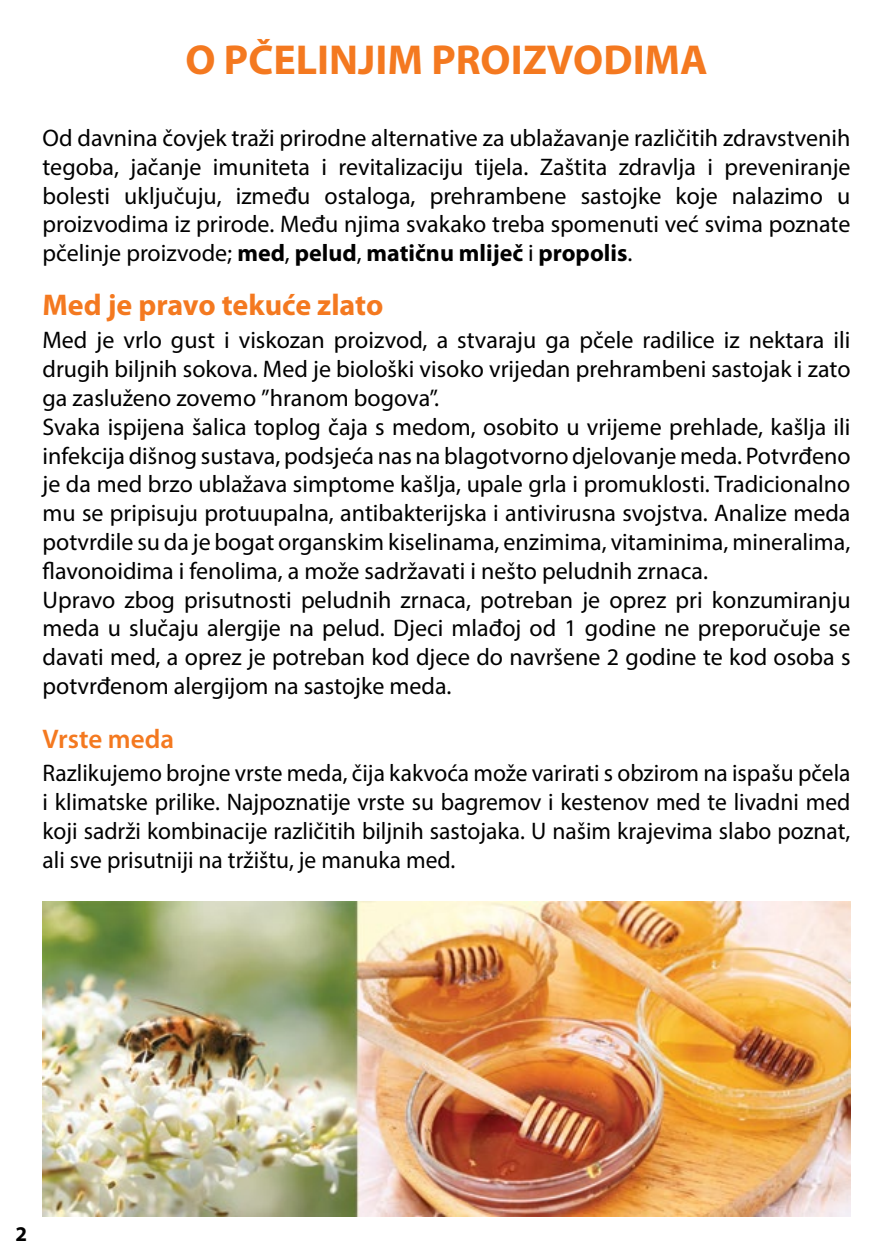
<style>
.page{position:relative;width:893px;height:1259px;background:#fff}
.page>*{position:absolute;margin:0;border:0;box-sizing:border-box;transform-origin:0 0}
.t1{font:700 42px "Myriad Pro";color:#f47920}
.t2{font:700 30px "Myriad Pro";color:#f47920}
.t3{font:600 27px "Myriad Pro";color:#f47920}
.t4{font:24px/28.8px "Myriad Pro";color:#000;text-align:justify}
.t5{font:700 21px "Myriad Pro";color:#000}
.s1{font-weight:700}
</style>
<div class="page">
<img style="left:43px;top:901px;width:807px;height:315px">
<h1 class="t1" style="left:185px;top:32px;width:524px">O PČELINJIM PROIZVODIMA</h1>
<p class="t4" style="left:43px;top:123px;width:809px">Od davnina čovjek traži prirodne alternative za ublažavanje različitih zdravstvenih tegoba, jačanje imuniteta i revitalizaciju tijela. Zaštita zdravlja i preveniranje bolesti uključuju, između ostaloga, prehrambene sastojke koje nalazimo u proizvodima iz prirode. Među njima svakako treba spomenuti već svima poznate pčelinje proizvode; <span class="s1">med</span>, <span class="s1">pelud</span>, <span class="s1">matičnu mliječ</span> i <span class="s1">propolis</span>.</p>
<p class="t2" style="left:43px;top:286px;width:342px">Med je pravo tekuće zlato</p>
<p class="t4" style="left:43px;top:325px;width:810px;text-align:left">Med je vrlo gust i viskozan proizvod, a stvaraju ga pčele radilice iz nektara ili drugih biljnih sokova. Med je biološki visoko vrijedan prehrambeni sastojak i zato ga zasluženo zovemo ”hranom bogova”.<br>Svaka ispijena šalica toplog čaja s medom, osobito u vrijeme prehlade, kašlja ili infekcija dišnog sustava, podsjeća nas na blagotvorno djelovanje meda. Potvrđeno je da med brzo ublažava simptome kašlja, upale grla i promuklosti. Tradicionalno mu se pripisuju protuupalna, antibakterijska i antivirusna svojstva. Analize meda potvrdile su da je bogat organskim kiselinama, enzimima, vitaminima, mineralima, flavonoidima i fenolima, a može sadržavati i nešto peludnih zrnaca.<br>Upravo zbog prisutnosti peludnih zrnaca, potreban je oprez pri konzumiranju meda u slučaju alergije na pelud. Djeci mlađoj od 1 godine ne preporučuje se davati med, a oprez je potreban kod djece do navršene 2 godine te kod osoba s potvrđenom alergijom na sastojke meda.</p>
<p class="t3" style="left:43px;top:722px;width:133px">Vrste meda</p>
<p class="t4" style="left:43px;top:758px;width:809px">Razlikujemo brojne vrste meda, čija kakvoća može varirati s obzirom na ispašu pčela i klimatske prilike. Najpoznatije vrste su bagremov i kestenov med te livadni med koji sadrži kombinacije različitih biljnih sastojaka. U našim krajevima slabo poznat, ali sve prisutniji na tržištu, je manuka med.</p>
<p class="t5" style="left:15px;top:1220px;width:13px">2</p>
</div>
